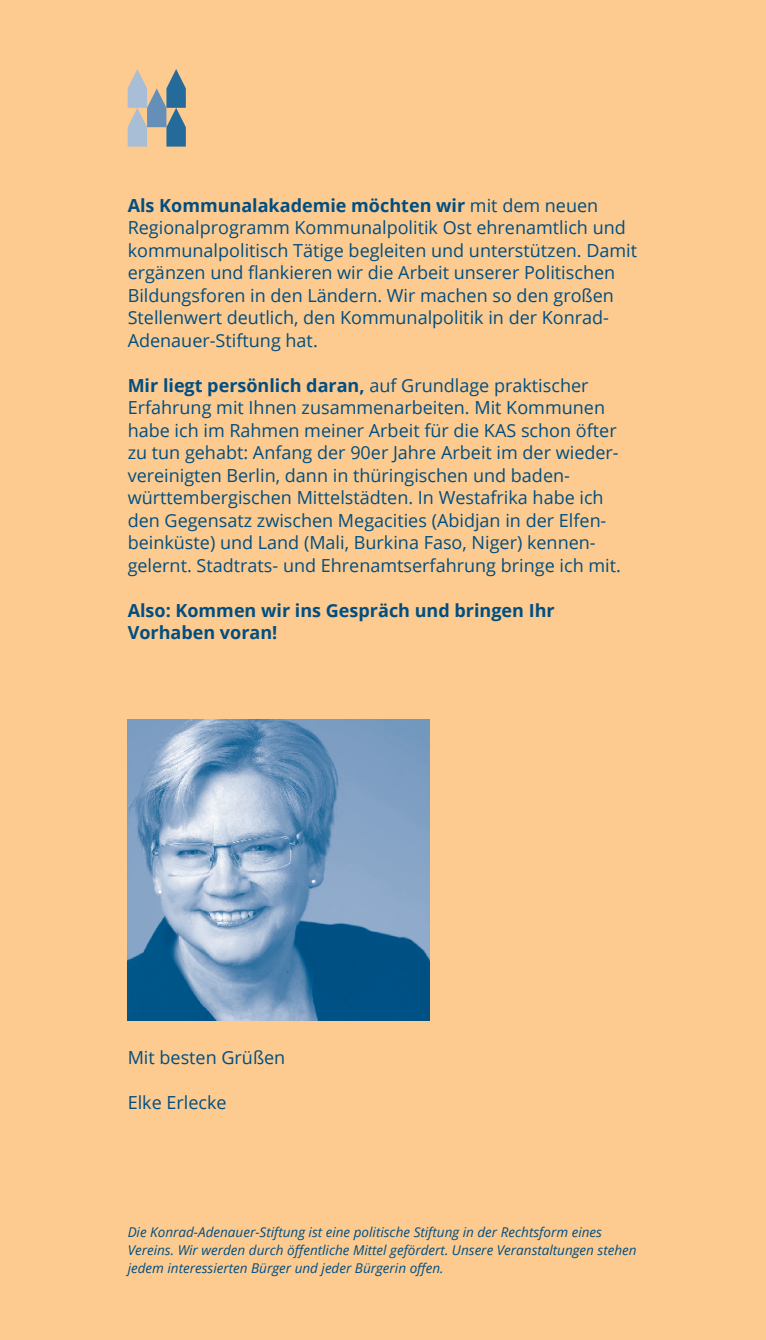
<style>
.page{position:relative;width:766px;height:1340px;background:#fff}
.page>*{position:absolute;margin:0;border:0;box-sizing:border-box;transform-origin:0 0}
.Fließtext{font:18px/22.5px "Open Sans";color:#004e82}
.t1{font:700 18px/22.5px "Open Sans";color:#004e82}
.Zitat{font:italic 13.5px/18px "Open Sans";color:#004e82}
.s1{font-weight:700}
</style>
<div class="page">
<div style="left:0;top:0;width:765px;height:1339px;background:#fdcb8f"></div>
<svg style="left:128px;top:69px;width:58px;height:78px"></svg>
<img style="left:128px;top:719px;width:301px;height:301px">
<h2 class="Fließtext" style="left:128px;top:193px;width:511px"><span class="s1">Als Kommunalakademie möchten wir</span> mit dem neuen Regionalprogramm Kommunalpolitik Ost ehrenamtlich und kommunalpolitisch Tätige begleiten und unterstützen. Damit ergänzen und flankieren wir die Arbeit unserer Politischen Bildungsforen in den Ländern. Wir machen so den großen Stellenwert deutlich, den Kommunalpolitik in der Konrad-Adenauer-Stiftung hat.</h2>
<h2 class="Fließtext" style="left:128px;top:373px;width:494px"><span class="s1">Mir liegt persönlich daran,</span> auf Grundlage praktischer Erfahrung mit Ihnen zusammenarbeiten. Mit Kommunen habe ich im Rahmen meiner Arbeit für die KAS schon öfter zu tun gehabt: Anfang der 90er Jahre Arbeit im der wieder&shy;vereinigten Berlin, dann in thüringischen und baden&shy;württembergischen Mittelstädten. In Westafrika habe ich den Gegensatz zwischen Megacities (Abidjan in der Elfen&shy;beinküste) und Land (Mali, Burkina Faso, Niger) kennen&shy;gelernt. Stadtrats- und Ehrenamtserfahrung bringe ich mit.</h2>
<h2 class="t1" style="left:128px;top:598px;width:428px">Also: Kommen wir ins Gespräch und bringen Ihr<br>Vorhaben voran!</h2>
<p class="Fließtext" style="left:128px;top:1045px;width:159px">Mit besten Grüßen</p>
<p class="Fließtext" style="left:128px;top:1090px;width:100px">Elke Erlecke</p>
<p class="Zitat" style="left:128px;top:1222px;width:510px">Die Konrad-Adenauer-Stiftung ist eine politische Stiftung in der Rechtsform eines<br>Vereins. Wir werden durch öffentliche Mittel gefördert. Unsere Veranstaltungen stehen jedem interessierten Bürger und jeder Bürgerin offen.</p>
</div>
